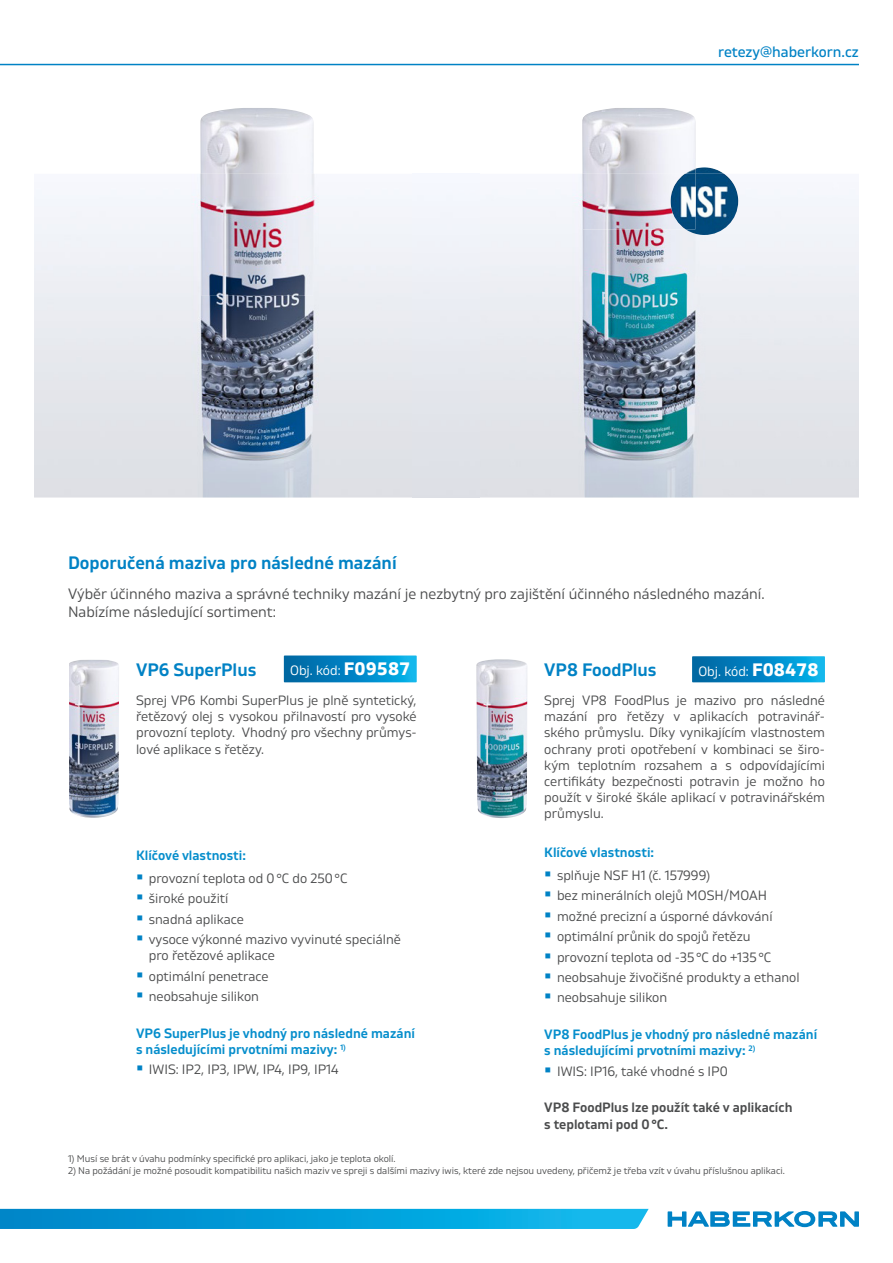
<style>
.page{position:relative;width:893px;height:1263px;background:#fff}
.page>*{position:absolute;margin:0;border:0;box-sizing:border-box;transform-origin:0 0}
.Headline_Book_weiß{font:600 18px "Gilam";color:#0082c5}
.Headline_Book_weiß-2{font:15px/18px "Gilam";color:#4b4c4d}
.t1{font:15px "Gilam";color:#0082c5}
.Headline_Book_weiß-3{font:13.5px/16.2px "Gilam";color:#4b4c4d;text-align:justify}
.Headline_Book_weiß-4{font:600 13.5px/16.2px "Gilam";color:#068ecc}
.Headline_Book_weiß-5{font:600 13.5px/16.2px "Gilam";color:#4b4c4d}
.Podnadpis_stránky{font:13.5px "Gilam";color:#fff}
.Headline_Book_weiß-6{font:9.75px "Gilam";color:#4b4c4d}
.s1{font-weight:700;font-size:18px}
</style>
<div class="page">
<svg style="left:0;top:1209px;width:649px;height:20px;background:#07a0db"></svg>
<svg style="left:668px;top:1211px;width:191px;height:16px"></svg>
<hr style="left:0;top:64px;width:859px;height:1px;background:#0082c5">
<img style="left:34px;top:174px;width:825px;height:323px">
<img style="left:412px;top:174px;width:67px;height:323px">
<img style="left:200px;top:108px;width:114px;height:188px">
<img style="left:582px;top:108px;width:114px;height:66px">
<img style="left:582px;top:174px;width:104px;height:55px">
<img style="left:695px;top:167px;width:29px;height:7px">
<img style="left:686px;top:174px;width:52px;height:61px">
<svg style="left:685px;top:169px;width:10px;height:5px"></svg>
<img style="left:671px;top:174px;width:14px;height:29px">
<img style="left:69px;top:660px;width:50px;height:158px">
<img style="left:476px;top:659px;width:51px;height:159px">
<svg style="left:284px;top:655px;width:133px;height:27px;background:#078ac6"></svg>
<svg style="left:692px;top:656px;width:133px;height:26px;background:#0489c6"></svg>
<p class="t1" style="left:718px;top:41px;width:142px">retezy@haberkorn.cz</p>
<p class="Headline_Book_weiß" style="left:68px;top:549px;width:330px">Doporučená maziva pro následné mazání</p>
<p class="Headline_Book_weiß-2" style="left:68px;top:584px;width:698px">Výběr účinného maziva a správné techniky mazání je nezbytný pro zajištění účinného následného mazání.<br>Nabízíme následující sortiment:</p>
<p class="Podnadpis_stránky" style="left:290px;top:660px;width:122px">Obj. kód: <span class="s1">F09587</span></p>
<p class="Podnadpis_stránky" style="left:698px;top:661px;width:122px">Obj. kód: <span class="s1">F08478</span></p>
<p class="Headline_Book_weiß" style="left:136px;top:656px;width:122px">VP6 SuperPlus</p>
<p class="Headline_Book_weiß-3" style="left:136px;top:691px;width:282px">Sprej VP6 Kombi SuperPlus je plně syntetický, řetězový olej s vysokou přilnavostí pro vysoké provozní teploty. Vhodný pro všechny průmys&shy;lové aplikace s řetězy.</p>
<p class="Headline_Book_weiß" style="left:544px;top:656px;width:114px">VP8 FoodPlus</p>
<p class="Headline_Book_weiß-3" style="left:544px;top:691px;width:282px">Sprej VP8 FoodPlus je mazivo pro následné mazání pro řetězy v aplikacích potravinář&shy;ského průmyslu. Díky vynikajícím vlastnostem ochrany proti opotřebení v kombinaci se širo&shy;kým teplotním rozsahem a s odpovídajícími certifikáty bezpečnosti potravin je možno ho použít v široké škále aplikací v potravinářském průmyslu.</p>
<p class="Headline_Book_weiß-4" style="left:544px;top:844px;width:111px">Klíčové vlastnosti:</p>
<p class="Headline_Book_weiß-3" style="left:557px;top:866px;width:155px">splňuje NSF H1 (č. 157999)</p>
<p class="Headline_Book_weiß-3" style="left:557px;top:887px;width:211px">bez minerálních olejů MOSH/MOAH</p>
<p class="Headline_Book_weiß-3" style="left:557px;top:907px;width:217px">možné precizní a úsporné dávkování</p>
<p class="Headline_Book_weiß-3" style="left:557px;top:928px;width:195px">optimální průnik do spojů řetězu</p>
<p class="Headline_Book_weiß-3" style="left:557px;top:948px;width:216px">provozní teplota od -35°C do +135°C</p>
<p class="Headline_Book_weiß-3" style="left:557px;top:968px;width:244px">neobsahuje živočišné produkty a ethanol</p>
<p class="Headline_Book_weiß-3" style="left:557px;top:989px;width:112px">neobsahuje silikon</p>
<p class="Headline_Book_weiß-4" style="left:544px;top:1026px;width:274px">VP8 FoodPlus je vhodný pro následné mazání s následujícími prvotními mazivy: <sup>2)</sup></p>
<p class="Headline_Book_weiß-3" style="left:557px;top:1062px;width:172px">IWIS: IP16, také vhodné s IP0</p>
<p class="Headline_Book_weiß-5" style="left:544px;top:1099px;width:250px">VP8 FoodPlus lze použít také v aplikacích s teplotami pod 0°C.</p>
<p class="Headline_Book_weiß-4" style="left:136px;top:847px;width:111px">Klíčové vlastnosti:</p>
<p class="Headline_Book_weiß-3" style="left:149px;top:869px;width:200px">provozní teplota od 0°C do 250°C</p>
<p class="Headline_Book_weiß-3" style="left:149px;top:890px;width:81px">široké použití</p>
<p class="Headline_Book_weiß-3" style="left:149px;top:910px;width:97px">snadná aplikace</p>
<p class="Headline_Book_weiß-3" style="left:149px;top:930px;width:254px">vysoce výkonné mazivo vyvinuté speciálně pro řetězové aplikace</p>
<p class="Headline_Book_weiß-3" style="left:149px;top:967px;width:121px">optimální penetrace</p>
<p class="Headline_Book_weiß-3" style="left:149px;top:988px;width:112px">neobsahuje silikon</p>
<p class="Headline_Book_weiß-4" style="left:136px;top:1024px;width:280px">VP6 SuperPlus je vhodný pro následné mazání s následujícími prvotními mazivy: <sup>1)</sup></p>
<p class="Headline_Book_weiß-3" style="left:149px;top:1061px;width:191px">IWIS: IP2, IP3, IPW, IP4, IP9, IP14</p>
<p class="Headline_Book_weiß-6" style="left:68px;top:1151px;width:329px">1) Musí se brát v úvahu podmínky specifické pro aplikaci, jako je teplota okolí.</p>
<p class="Headline_Book_weiß-6" style="left:68px;top:1163px;width:718px">2) Na požádání je možné posoudit kompatibilitu našich maziv ve spreji s dalšími mazivy iwis, které zde nejsou uvedeny, přičemž je třeba vzít v úvahu příslušnou aplikaci.</p>
</div>
